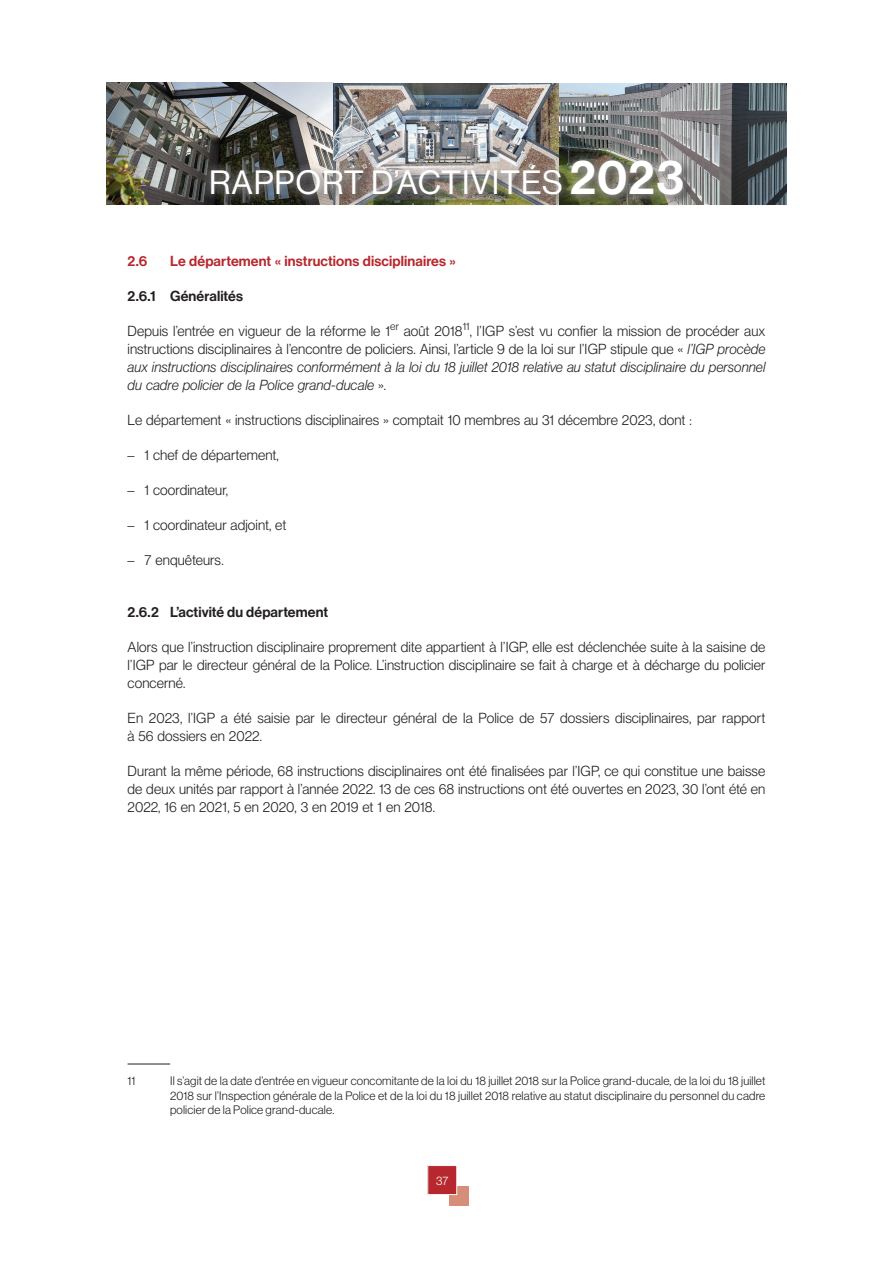
<style>
.page{position:relative;width:893px;height:1263px;background:#fff}
.page>*{position:absolute;margin:0;border:0;box-sizing:border-box;transform-origin:0 0}
.t1{font:33px "N Haas Grotesk DS Pro 55 Rg";letter-spacing:.025em;color:#fff}
.t2{font:14.25px/18px "N Haas Grotesk DS Pro 45 Lt";letter-spacing:.005em;color:#231f20}
.t3{font:14.25px/18px "N Haas Grotesk DS Pro 46 Lt It";letter-spacing:.005em;color:#231f20}
.t4{font:14.25px "N Haas Grotesk DS Pro 65 Md";letter-spacing:.01em;color:#b7282e}
.t5{font:14.25px "N Haas Grotesk DS Pro 65 Md";letter-spacing:.01em;color:#231f20}
.t6{font:12px/14.4px "N Haas Grotesk DS Pro 45 Lt";letter-spacing:.015em;color:#231f20;text-align:justify}
.t7{font:12px "N Haas Grotesk DS Pro 45 Lt";color:#fff}
.s1{font-family:"N Haas Grotesk DS Pro 65 Md";font-size:48px}
.s2{font-family:"N Haas Grotesk DS Pro 46 Lt It"}
.s3{font-family:"N Haas Grotesk DS Pro 45 Lt"}
</style>
<div class="page">
<img style="left:107px;top:83px;width:679px;height:121px">
<div style="left:449px;top:1186px;width:19px;height:19px;background:#d68e79"></div>
<div style="left:428px;top:1165px;width:29px;height:29px;background:#b7282e"></div>
<div style="left:427px;top:1165px;width:30px;height:30px;border:1px solid #fff"></div>
<svg style="left:207px;top:157px;width:488px;height:49px"></svg>
<div style="left:201px;top:151px;width:491px;height:53px;background:#fff;opacity:.75"></div>
<hr style="left:128px;top:1064px;width:42px;height:1px;background:#231f20">
<h1 class="t1" style="left:209px;top:164px;width:476px">RAPPORT D’ACTIVITÉS <span class="s1">2023</span></h1>
<p class="t4" style="left:128px;top:253px;width:21px">2.6</p>
<p class="t4" style="left:170px;top:253px;width:287px">Le département « instructions disciplinaires »</p>
<p class="t5" style="left:128px;top:288px;width:117px">2.6.1 Généralités</p>
<p class="t2" style="left:128px;top:322px;width:639px">Depuis l’entrée en vigueur de la réforme le 1<sup>er</sup> août 2018<sup>11</sup>, l’IGP s’est vu confier la mission de procéder aux instructions disciplinaires à l’encontre de policiers. Ainsi, l’article 9 de la loi sur l’IGP stipule que « <span class="s2">l’IGP procède</span></p>
<p class="t3" style="left:128px;top:358px;width:639px">aux instructions disciplinaires conformément à la loi du 18 juillet 2018 relative au statut disciplinaire du personnel du cadre policier de la Police grand-ducale <span class="s3">».</span></p>
<p class="t2" style="left:128px;top:411px;width:566px">Le département « instructions disciplinaires » comptait 10 membres au 31 décembre 2023, dont :</p>
<p class="t2" style="left:128px;top:446px;width:153px">– 1 chef de département,</p>
<p class="t2" style="left:128px;top:481px;width:102px">– 1 coordinateur,</p>
<p class="t2" style="left:128px;top:516px;width:160px">– 1 coordinateur adjoint, et</p>
<p class="t2" style="left:128px;top:551px;width:98px">– 7 enquêteurs.</p>
<p class="t5" style="left:128px;top:604px;width:202px">2.6.2 L’activité du département</p>
<p class="t2" style="left:128px;top:638px;width:639px;text-align:justify">Alors que l’instruction disciplinaire proprement dite appartient à l’IGP, elle est déclenchée suite à la saisine de l’IGP par le directeur général de la Police. L’instruction disciplinaire se fait à charge et à décharge du policier concerné.</p>
<p class="t2" style="left:128px;top:709px;width:639px">En 2023, l’IGP a été saisie par le directeur général de la Police de 57 dossiers disciplinaires, par rapport à 56 dossiers en 2022.</p>
<p class="t2" style="left:128px;top:762px;width:639px;text-align:justify">Durant la même période, 68 instructions disciplinaires ont été finalisées par l’IGP, ce qui constitue une baisse de deux unités par rapport à l’année 2022. 13 de ces 68 instructions ont été ouvertes en 2023, 30 l’ont été en 2022, 16 en 2021, 5 en 2020, 3 en 2019 et 1 en 2018.</p>
<p class="t6" style="left:128px;top:1074px;width:9px">11</p>
<p class="t6" style="left:170px;top:1074px;width:597px">Il s’agit de la date d’entrée en vigueur concomitante de la loi du 18 juillet 2018 sur la Police grand-ducale, de la loi du 18 juillet 2018 sur l’Inspection générale de la Police et de la loi du 18 juillet 2018 relative au statut disciplinaire du personnel du cadre policier de la Police grand-ducale.</p>
<p class="t7" style="left:436px;top:1174px;width:13px">37</p>
</div>
